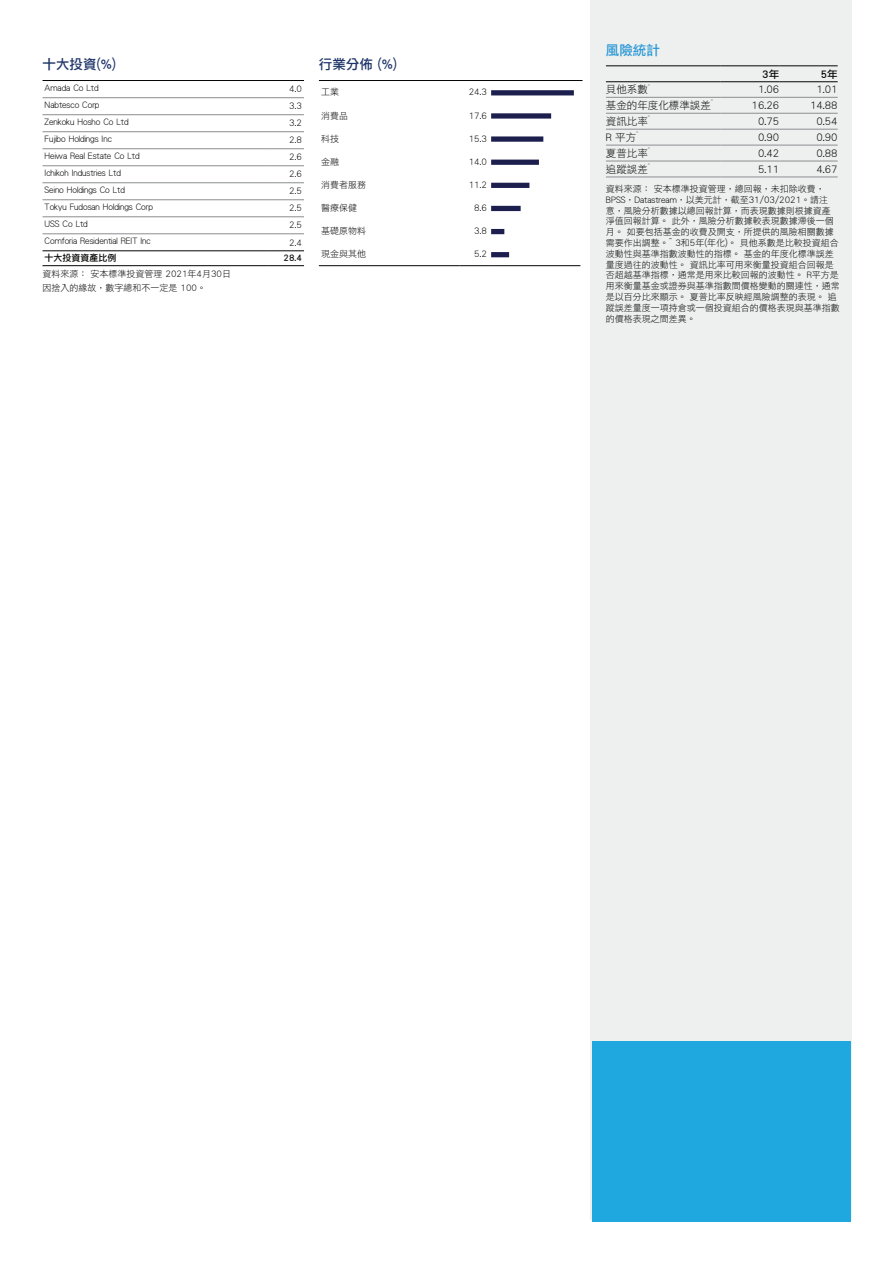
<style>
.page{position:relative;width:893px;height:1263px;background:#fff}
.page>*{position:absolute;margin:0;border:0;box-sizing:border-box;transform-origin:0 0}
.t1{font:13.5px "DF Li Hei HK W5";color:#1e3468}
.t2{font:13.5px "DF Li Hei HK W5";color:#2b99d5}
.t3{font:10.5px "DF Li Hei HK W3";color:#040503}
.t4{font:10.5px "DF Li Hei HK W5";color:#040503}
.t5{font:9px/10.8px "DF Li Hei HK W3";color:#040503}
.t6{font:9px "DF Li Hei HK W5";color:#040503}
</style>
<div class="page">
<div style="left:590px;top:0;width:262px;height:1219px;background:#eef0f0"></div>
<div style="left:592px;top:1041px;width:259px;height:180px;background:#1fa8e0"></div>
<hr style="left:43px;top:80px;width:261px;height:1px;background:#040503">
<hr style="left:43px;top:97px;width:225px;height:1px;background:#8b8d8f">
<hr style="left:268px;top:97px;width:36px;height:1px;background:#8b8d8f">
<hr style="left:43px;top:114px;width:225px;height:1px;background:#8b8d8f">
<hr style="left:268px;top:114px;width:36px;height:1px;background:#8b8d8f">
<hr style="left:43px;top:131px;width:225px;height:1px;background:#8b8d8f">
<hr style="left:268px;top:131px;width:36px;height:1px;background:#8b8d8f">
<hr style="left:43px;top:148px;width:225px;height:1px;background:#8b8d8f">
<hr style="left:268px;top:148px;width:36px;height:1px;background:#8b8d8f">
<hr style="left:43px;top:165px;width:225px;height:1px;background:#8b8d8f">
<hr style="left:268px;top:165px;width:36px;height:1px;background:#8b8d8f">
<hr style="left:43px;top:182px;width:225px;height:1px;background:#8b8d8f">
<hr style="left:268px;top:182px;width:36px;height:1px;background:#8b8d8f">
<hr style="left:43px;top:199px;width:225px;height:1px;background:#8b8d8f">
<hr style="left:268px;top:199px;width:36px;height:1px;background:#8b8d8f">
<hr style="left:43px;top:217px;width:225px;height:1px;background:#8b8d8f">
<hr style="left:268px;top:217px;width:36px;height:1px;background:#8b8d8f">
<hr style="left:43px;top:234px;width:225px;height:1px;background:#8b8d8f">
<hr style="left:268px;top:234px;width:36px;height:1px;background:#8b8d8f">
<hr style="left:43px;top:251px;width:225px;height:1px;background:#040503">
<hr style="left:43px;top:265px;width:225px;height:1px;background:#040503">
<hr style="left:268px;top:251px;width:36px;height:1px;background:#040503">
<hr style="left:268px;top:265px;width:36px;height:1px;background:#040503">
<hr style="left:319px;top:80px;width:264px;height:1px;background:#040503">
<hr style="left:319px;top:265px;width:140px;height:1px;background:#040503">
<hr style="left:459px;top:265px;width:30px;height:1px;background:#040503">
<hr style="left:489px;top:265px;width:91px;height:1px;background:#040503">
<div style="left:491px;top:90px;width:83px;height:5px;background:#1c1e4e"></div>
<div style="left:491px;top:113px;width:60px;height:6px;background:#1c1e4e"></div>
<div style="left:491px;top:136px;width:52px;height:6px;background:#1c1e4e"></div>
<div style="left:491px;top:160px;width:48px;height:5px;background:#1c1e4e"></div>
<div style="left:491px;top:183px;width:38px;height:5px;background:#1c1e4e"></div>
<div style="left:491px;top:206px;width:30px;height:5px;background:#1c1e4e"></div>
<div style="left:491px;top:229px;width:13px;height:5px;background:#1c1e4e"></div>
<div style="left:491px;top:252px;width:18px;height:5px;background:#1c1e4e"></div>
<hr style="left:606px;top:65px;width:115px;height:1px;background:#040503">
<hr style="left:721px;top:65px;width:58px;height:1px;background:#040503">
<hr style="left:779px;top:65px;width:59px;height:1px;background:#040503">
<hr style="left:606px;top:81px;width:115px;height:1px;background:#040503">
<hr style="left:721px;top:81px;width:58px;height:1px;background:#040503">
<hr style="left:779px;top:81px;width:59px;height:1px;background:#040503">
<hr style="left:606px;top:97px;width:115px;height:1px;background:#8b8d8f">
<hr style="left:721px;top:97px;width:58px;height:1px;background:#8b8d8f">
<hr style="left:779px;top:97px;width:59px;height:1px;background:#8b8d8f">
<hr style="left:606px;top:113px;width:115px;height:1px;background:#8b8d8f">
<hr style="left:721px;top:113px;width:58px;height:1px;background:#8b8d8f">
<hr style="left:779px;top:113px;width:59px;height:1px;background:#8b8d8f">
<hr style="left:606px;top:129px;width:115px;height:1px;background:#8b8d8f">
<hr style="left:721px;top:129px;width:58px;height:1px;background:#8b8d8f">
<hr style="left:779px;top:129px;width:59px;height:1px;background:#8b8d8f">
<hr style="left:606px;top:145px;width:115px;height:1px;background:#8b8d8f">
<hr style="left:721px;top:145px;width:58px;height:1px;background:#8b8d8f">
<hr style="left:779px;top:145px;width:59px;height:1px;background:#8b8d8f">
<hr style="left:606px;top:161px;width:115px;height:1px;background:#8b8d8f">
<hr style="left:721px;top:161px;width:58px;height:1px;background:#8b8d8f">
<hr style="left:779px;top:161px;width:59px;height:1px;background:#8b8d8f">
<hr style="left:606px;top:177px;width:115px;height:1px;background:#8b8d8f">
<hr style="left:721px;top:177px;width:58px;height:1px;background:#8b8d8f">
<hr style="left:779px;top:177px;width:59px;height:1px;background:#8b8d8f">
<h1 class="t1" style="left:43px;top:57px;width:75px">十大投資(%)</h1>
<p class="t5" style="left:45px;top:83px;width:55px">Amada Co Ltd</p>
<p class="t5" style="left:289px;top:84px;width:14px">4.0</p>
<p class="t5" style="left:45px;top:100px;width:56px">Nabtesco Corp</p>
<p class="t5" style="left:289px;top:101px;width:14px">3.3</p>
<p class="t5" style="left:45px;top:117px;width:85px">Zenkoku Hosho Co Ltd</p>
<p class="t5" style="left:289px;top:118px;width:14px">3.2</p>
<p class="t5" style="left:45px;top:134px;width:69px">Fujibo Holdings Inc</p>
<p class="t5" style="left:289px;top:135px;width:14px">2.8</p>
<p class="t5" style="left:45px;top:151px;width:97px">Heiwa Real Estate Co Ltd</p>
<p class="t5" style="left:289px;top:152px;width:14px">2.6</p>
<p class="t5" style="left:45px;top:168px;width:78px">Ichikoh Industries Ltd</p>
<p class="t5" style="left:289px;top:169px;width:14px">2.6</p>
<p class="t5" style="left:45px;top:185px;width:82px">Seino Holdings Co Ltd</p>
<p class="t5" style="left:289px;top:186px;width:14px">2.5</p>
<p class="t5" style="left:45px;top:202px;width:110px">Tokyu Fudosan Holdings Corp</p>
<p class="t5" style="left:289px;top:203px;width:14px">2.5</p>
<p class="t5" style="left:45px;top:219px;width:45px">USS Co Ltd</p>
<p class="t5" style="left:289px;top:220px;width:14px">2.5</p>
<p class="t5" style="left:45px;top:236px;width:107px">Comforia Residential REIT Inc</p>
<p class="t5" style="left:289px;top:237px;width:14px">2.4</p>
<p class="t6" style="left:45px;top:253px;width:74px">十大投資資產比例</p>
<p class="t6" style="left:283px;top:253px;width:20px">28.4</p>
<p class="t5" style="left:43px;top:266px;width:190px;line-height:14.9px">資料來源： 安本標準投資管理 2021年4月30日因捨入的緣故，數字總和不一定是 100。</p>
<h1 class="t1" style="left:319px;top:57px;width:80px">行業分佈 (%)</h1>
<p class="t5" style="left:321px;top:87px;width:19px">工業</p>
<p class="t5" style="left:469px;top:87px;width:20px">24.3</p>
<p class="t5" style="left:321px;top:110px;width:28px">消費品</p>
<p class="t5" style="left:469px;top:110px;width:20px">17.6</p>
<p class="t5" style="left:321px;top:133px;width:19px">科技</p>
<p class="t5" style="left:469px;top:133px;width:20px">15.3</p>
<p class="t5" style="left:321px;top:156px;width:19px">金融</p>
<p class="t5" style="left:469px;top:156px;width:20px">14.0</p>
<p class="t5" style="left:321px;top:179px;width:46px">消費者服務</p>
<p class="t5" style="left:469px;top:179px;width:20px">11.2</p>
<p class="t5" style="left:321px;top:202px;width:37px">醫療保健</p>
<p class="t5" style="left:474px;top:202px;width:14px">8.6</p>
<p class="t5" style="left:321px;top:225px;width:46px">基礎原物料</p>
<p class="t5" style="left:474px;top:225px;width:14px">3.8</p>
<p class="t5" style="left:321px;top:249px;width:46px">現金與其他</p>
<p class="t5" style="left:474px;top:249px;width:14px">5.2</p>
<h1 class="t2" style="left:606px;top:43px;width:55px">風險統計</h1>
<p class="t4" style="left:762px;top:68px;width:18px">3年</p>
<p class="t4" style="left:821px;top:68px;width:18px">5年</p>
<p class="t3" style="left:606px;top:84px;width:46px">貝他系數<sup>^</sup></p>
<p class="t3" style="left:758px;top:84px;width:23px">1.06</p>
<p class="t3" style="left:816px;top:84px;width:23px">1.01</p>
<p class="t3" style="left:606px;top:100px;width:109px">基金的年度化標準誤差<sup>^</sup></p>
<p class="t3" style="left:752px;top:100px;width:29px">16.26</p>
<p class="t3" style="left:810px;top:100px;width:29px">14.88</p>
<p class="t3" style="left:606px;top:115px;width:46px">資訊比率<sup>^</sup></p>
<p class="t3" style="left:758px;top:115px;width:23px">0.75</p>
<p class="t3" style="left:816px;top:115px;width:23px">0.54</p>
<p class="t3" style="left:606px;top:131px;width:34px">R 平方<sup>^</sup></p>
<p class="t3" style="left:758px;top:131px;width:23px">0.90</p>
<p class="t3" style="left:816px;top:131px;width:23px">0.90</p>
<p class="t3" style="left:606px;top:147px;width:46px">夏普比率<sup>^</sup></p>
<p class="t3" style="left:758px;top:147px;width:23px">0.42</p>
<p class="t3" style="left:816px;top:147px;width:23px">0.88</p>
<p class="t3" style="left:606px;top:163px;width:46px">追蹤誤差<sup>^</sup></p>
<p class="t3" style="left:758px;top:163px;width:23px">5.11</p>
<p class="t3" style="left:816px;top:163px;width:23px">4.67</p>
<p class="t5" style="left:606px;top:183px;width:235px">資料來源： 安本標準投資管理，總回報，未扣除收費，<br>BPSS，Datastream，以美元計，截至31/03/2021。請注<br>意，風險分析數據以總回報計算，而表現數據則根據資產淨值回報計算。 此外，風險分析數據較表現數據滯後一個月。 如要包括基金的收費及開支，所提供的風險相關數據需要作出調整。^ 3和5年(年化)。 貝他系數是比較投資組合波動性與基準指數波動性的指標。 基金的年度化標準誤差量度過往的波動性。 資訊比率可用來衡量投資組合回報是否超越基準指標，通常是用來比較回報的波動性。 R平方是用來衡量基金或證券與基準指數間價格變動的關連性，通常是以百分比來顯示。 夏普比率反映經風險調整的表現。 追蹤誤差量度一項持倉或一個投資組合的價格表現與基準指數的價格表現之間差異。</p>
</div>
